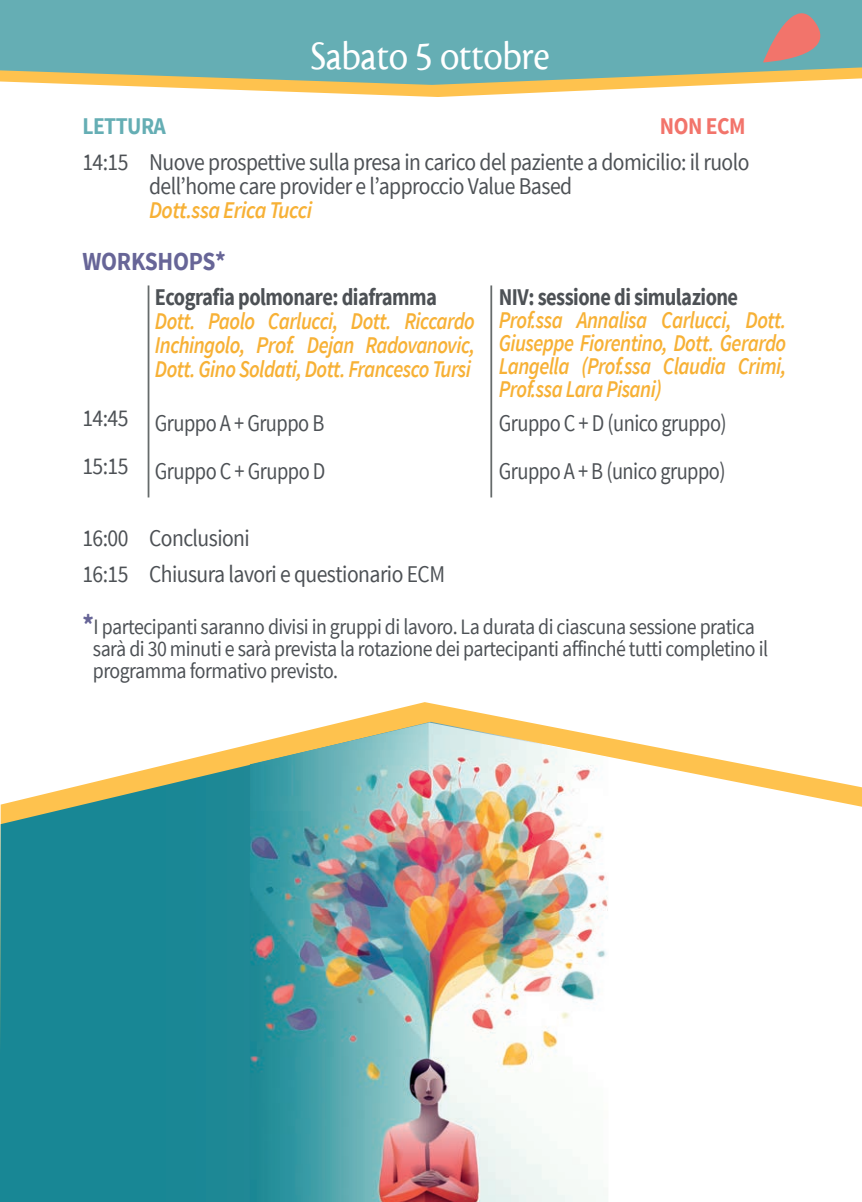
<style>
.page{position:relative;width:862px;height:1202px;background:#fff}
.page>*{position:absolute;margin:0;border:0;box-sizing:border-box;transform-origin:0 0}
.t1{font:42px "Cronos MM";letter-spacing:-.01em;color:#fff;scale:.9 1}
.t2{font:700 26px "Source Sans Pro";letter-spacing:-.01em;color:#676597;scale:.9 1}
.t3{font:italic 600 24px/23px "Source Sans Pro";letter-spacing:-.025em;color:#f7b136;text-align:justify;scale:.85 1}
.t4{font:24px/24px "Source Sans Pro";letter-spacing:-.025em;color:#4d5155;scale:.9 1}
.t5{font:24px/48px "Source Sans Pro";letter-spacing:-.025em;color:#4d5155;scale:.85 1}
.t6{font:700 24px "Source Sans Pro";letter-spacing:-.025em;color:#4d5155;scale:.85 1}
.t7{font:italic 600 24px "Source Sans Pro";letter-spacing:-.025em;color:#f7b136;scale:.9 1}
.t8{font:700 24px "Source Sans Pro";letter-spacing:-.025em;color:#65aeb4;scale:.9 1}
.t9{font:700 24px "Source Sans Pro";letter-spacing:-.025em;color:#f2746b;scale:.9 1}
.t10{font:22px/22px "Source Sans Pro";letter-spacing:-.025em;color:#4d5155;scale:.9 1}
.s1{font-weight:700;font-size:28px;color:#676597}
</style>
<div class="page">
<svg style="left:343px;top:702px;width:184px;height:20px"></svg>
<svg style="left:0;top:737px;width:862px;height:465px"></svg>
<svg style="left:101px;top:85px;width:609px;height:12px"></svg>
<svg style="left:0;top:0;width:862px;height:85px;background:#74b0ab"></svg>
<svg style="left:763px;top:0;width:80px;height:62px;background:#949a9b"></svg>
<hr style="left:148px;top:285px;width:1px;height:212px;background:#666b6b">
<hr style="left:490px;top:285px;width:2px;height:212px;background:#666b6b">
<img style="left:250px;top:722px;width:358px;height:480px">
<h1 class="t1" style="left:310px;top:33px;width:267px">Sabato 5 ottobre</h1>
<p class="t8" style="left:82px;top:110px;width:94px">LETTURA</p>
<p class="t9" style="left:660px;top:110px;width:97px">NON ECM</p>
<p class="t4" style="left:149px;top:150px;width:668px;text-indent:-67px">14:15 Nuove prospettive sulla presa in carico del paziente a domicilio: il ruolo dell’home care provider e l’approccio Value Based</p>
<p class="t7" style="left:149px;top:195px;width:183px">Dott.ssa Erica Tucci</p>
<p class="t2" style="left:82px;top:245px;width:161px">WORKSHOPS*</p>
<p class="t4" style="left:82px;top:394px;width:53px;line-height:48px">14:45<br>15:15</p>
<p class="t6" style="left:155px;top:282px;width:334px">Ecografia polmonare: diaframma</p>
<p class="t3" style="left:155px;top:309px;width:378px;line-height:24px">Dott. Paolo Carlucci, Dott. Riccardo Inchingolo, Prof. Dejan Radovanovic, Dott. Gino Soldati, Dott. Francesco Tursi</p>
<p class="t5" style="left:155px;top:400px;width:202px">Gruppo A + Gruppo B<br>Gruppo C + Gruppo D</p>
<p class="t6" style="left:499px;top:282px;width:283px">NIV: sessione di simulazione</p>
<p class="t3" style="left:499px;top:309px;width:340px">Prof.ssa Annalisa Carlucci, Dott.<br>Giuseppe Fiorentino, Dott. Gerardo Langella (Prof.ssa Claudia Crimi, Prof.ssa Lara Pisani)</p>
<p class="t5" style="left:499px;top:400px;width:270px">Gruppo C + D (unico gruppo)<br>Gruppo A + B (unico gruppo)</p>
<p class="t4" style="left:82px;top:520px;width:404px;line-height:36px">16:00 Conclusioni<br>16:15 Chiusura lavori e questionario ECM</p>
<p class="t10" style="left:93px;top:616px;width:752px;text-indent:-11px"><span class="s1">*</span>I partecipanti saranno divisi in gruppi di lavoro. La durata di ciascuna sessione pratica sarà di 30 minuti e sarà prevista la rotazione dei partecipanti affinché tutti completino il programma formativo previsto.</p>
</div>
